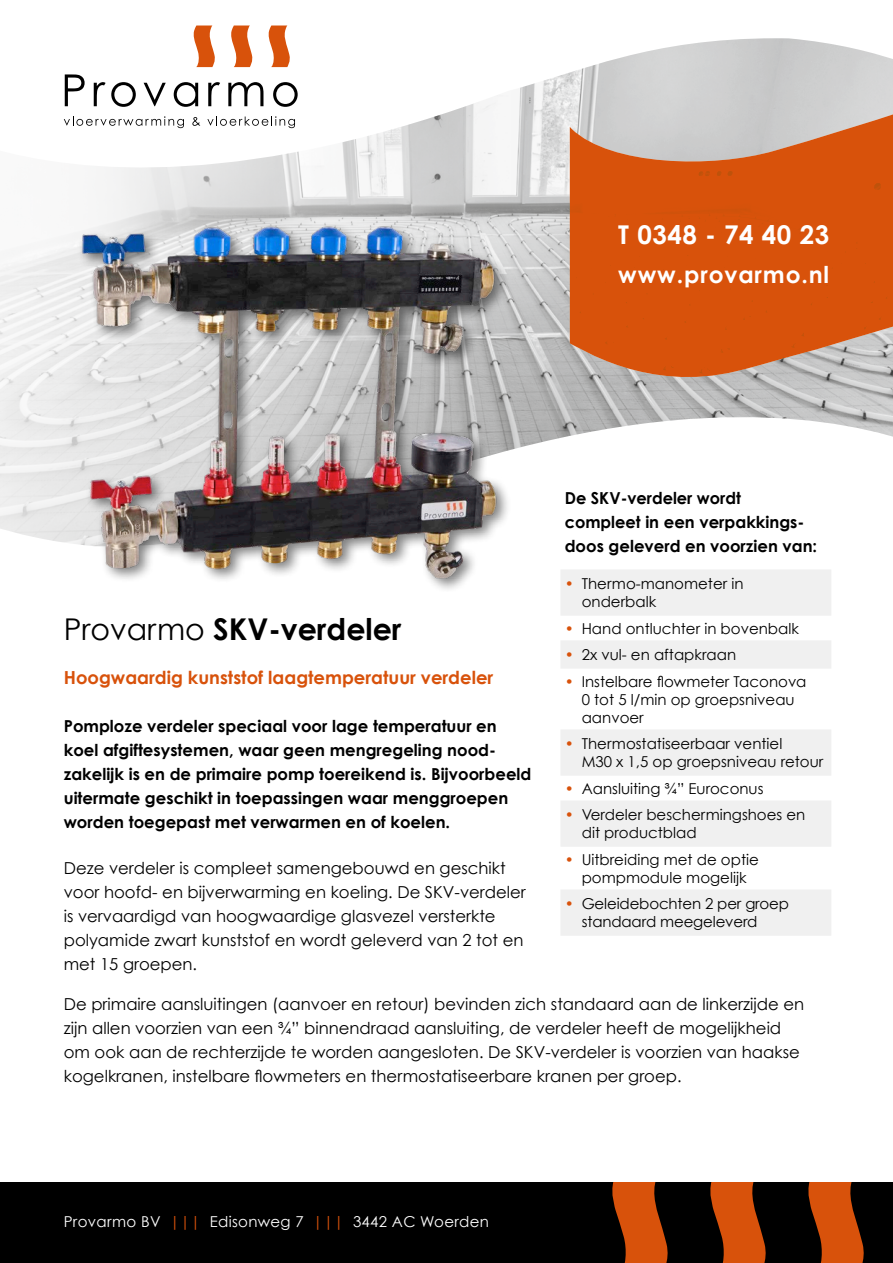
<style>
.page{position:relative;width:893px;height:1263px;background:#fff}
.page>*{position:absolute;margin:0;border:0;box-sizing:border-box;transform-origin:0 0}
.t1{font:700 30px "Century Gothic";color:#000}
.t2{font:700 25.8px "Century Gothic";letter-spacing:.02em;color:#fff}
.t3{font:700 23.25px "Century Gothic";letter-spacing:.035em;color:#fff}
.t4{font:700 18px "Century Gothic";color:#d8520b}
.t5{font:16.5px/24px "Century Gothic";color:#000}
.t6{font:700 16.5px/24px "Century Gothic";color:#000}
.t7{font:15px/18px "Century Gothic";color:#000}
.t8{font:15px "Century Gothic";letter-spacing:.02em;color:#fff}
.s1{font-weight:400}
.s2{color:#d8520b}
</style>
<div class="page">
<img style="left:0;top:38px;width:893px;height:503px">
<img style="left:56px;top:175px;width:483px;height:415px">
<div style="left:560px;top:569px;width:271px;height:47px;background:#f0f0f0"></div>
<div style="left:560px;top:640px;width:271px;height:29px;background:#f0f0f0"></div>
<div style="left:560px;top:729px;width:271px;height:47px;background:#f0f0f0"></div>
<div style="left:560px;top:800px;width:271px;height:47px;background:#f0f0f0"></div>
<div style="left:560px;top:889px;width:271px;height:47px;background:#f0f0f0"></div>
<svg style="left:570px;top:93px;width:323px;height:284px;background:#d4703b"></svg>
<svg style="left:193px;top:26px;width:23px;height:41px"></svg>
<svg style="left:230px;top:26px;width:23px;height:41px"></svg>
<svg style="left:268px;top:26px;width:23px;height:41px"></svg>
<svg style="left:65px;top:74px;width:20px;height:32px"></svg>
<svg style="left:94px;top:82px;width:42px;height:25px"></svg>
<svg style="left:144px;top:83px;width:22px;height:23px"></svg>
<svg style="left:174px;top:82px;width:24px;height:25px"></svg>
<svg style="left:208px;top:82px;width:12px;height:24px"></svg>
<svg style="left:228px;top:82px;width:35px;height:24px"></svg>
<svg style="left:273px;top:82px;width:25px;height:25px"></svg>
<svg style="left:64px;top:116px;width:120px;height:12px"></svg>
<svg style="left:192px;top:117px;width:8px;height:9px"></svg>
<svg style="left:207px;top:116px;width:88px;height:12px"></svg>
<div style="left:0;top:1182px;width:893px;height:81px;background:#000"></div>
<svg style="left:612px;top:1182px;width:56px;height:81px"></svg>
<svg style="left:710px;top:1182px;width:56px;height:81px"></svg>
<svg style="left:808px;top:1182px;width:56px;height:81px"></svg>
<h2 class="t2" style="left:618px;top:218px;width:212px">T 0348 - 74 40 23</h2>
<h3 class="t3" style="left:618px;top:260px;width:212px">www.provarmo.nl</h3>
<h1 class="t1" style="left:64px;top:610px;width:339px"><span class="s1">Provarmo</span> SKV-verdeler</h1>
<p class="t4" style="left:64px;top:666px;width:431px">Hoogwaardig kunststof laagtemperatuur verdeler</p>
<p class="t6" style="left:64px;top:714px;width:469px">Pomploze verdeler speciaal voor lage temperatuur en koel afgiftesystemen, waar geen mengregeling nood&shy;zakelijk is en de primaire pomp toereikend is. Bijvoorbeeld uitermate geschikt in toepassingen waar menggroepen worden toegepast met verwarmen en of koelen.</p>
<p class="t5" style="left:64px;top:855px;width:463px">Deze verdeler is compleet samengebouwd en geschikt voor hoofd- en bijverwarming en koeling. De SKV-verdeler is vervaardigd van hoogwaardige glasvezel versterkte polyamide zwart kunststof en wordt geleverd van 2 tot en met 15 groepen.</p>
<p class="t6" style="left:565px;top:486px;width:254px">De SKV-verdeler wordt compleet in een verpakkings&shy;doos geleverd en voorzien van:</p>
<p class="t7" style="left:582px;top:574px;width:163px;text-indent:-17px"><span class="s2">•</span> Thermo-manometer in onderbalk</p>
<p class="t7" style="left:565px;top:619px;width:236px"><span class="s2">•</span> Hand ontluchter in bovenbalk</p>
<p class="t7" style="left:565px;top:645px;width:173px"><span class="s2">•</span> 2x vul- en aftapkraan</p>
<p class="t7" style="left:582px;top:672px;width:226px;text-indent:-17px"><span class="s2">•</span> Instelbare flowmeter Taconova<br>0 tot 5 l/min op groepsniveau aanvoer</p>
<p class="t7" style="left:582px;top:734px;width:243px;text-indent:-17px"><span class="s2">•</span> Thermostatiseerbaar ventiel<br>M30 x 1,5 op groepsniveau retour</p>
<p class="t7" style="left:565px;top:779px;width:200px"><span class="s2">•</span> Aansluiting ¾” Euroconus</p>
<p class="t7" style="left:582px;top:805px;width:225px;text-indent:-17px"><span class="s2">•</span> Verdeler beschermingshoes en dit productblad</p>
<p class="t7" style="left:565px;top:850px;width:196px;text-align:center"><span class="s2">•</span> Uitbreiding met de optie pompmodule mogelijk</p>
<p class="t7" style="left:582px;top:894px;width:209px;text-indent:-17px"><span class="s2">•</span> Geleidebochten 2 per groep standaard meegeleverd</p>
<p class="t5" style="left:64px;top:992px;width:742px">De primaire aansluitingen (aanvoer en retour) bevinden zich standaard aan de linkerzijde en zijn allen voorzien van een ¾” binnendraad aansluiting, de verdeler heeft de mogelijkheid om ook aan de rechterzijde te worden aangesloten. De SKV-verdeler is voorzien van haakse kogelkranen, instelbare flowmeters en thermostatiseerbare kranen per groep.</p>
<p class="t8" style="left:64px;top:1213px;width:427px">Provarmo BV <span class="s2">|||</span> Edisonweg 7 <span class="s2">|||</span> 3442 AC Woerden</p>
</div>
